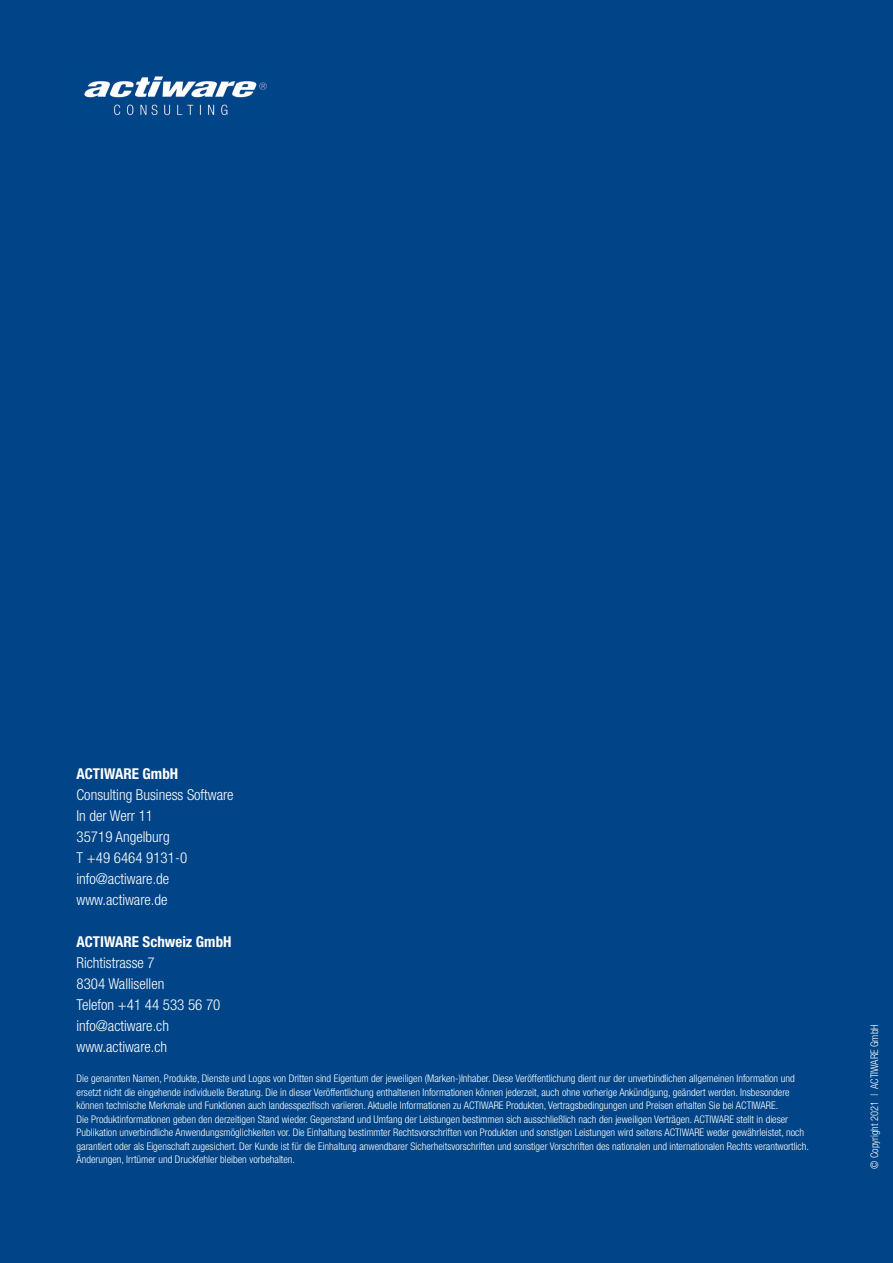
<style>
.page{position:relative;width:893px;height:1263px;background:#014588}
.page>*{position:absolute;margin:0;border:0;box-sizing:border-box;transform-origin:0 0}
.t1{font:300 condensed 15px/21px "Helvetica Neue LT Std";color:#fff}
.t2{font:700 condensed 15px "Helvetica Neue LT Std";color:#fff}
.t3{font:300 condensed 10.5px/13.5px "Helvetica Neue LT Std";color:#fff}
</style>
<div class="page">
<img style="left:84px;top:76px;width:183px;height:40px">
<h1 class="t2" style="left:77px;top:765px;width:103px">ACTIWARE GmbH</h1>
<h1 class="t1" style="left:77px;top:784px;width:159px">Consulting Business Software<br>In der Werr 11<br>35719 Angelburg<br>T +49 6464 9131-0 info@actiware.de www.actiware.de</h1>
<h1 class="t2" style="left:77px;top:933px;width:156px">ACTIWARE Schweiz GmbH</h1>
<h1 class="t1" style="left:77px;top:952px;width:145px">Richtistrasse 7<br>8304 Wallisellen<br>Telefon +41 44 533 56 70 info@actiware.ch www.actiware.ch</h1>
<p class="t3" style="left:77px;top:1072px;width:734px">Die genannten Namen, Produkte, Dienste und Logos von Dritten sind Eigentum der jeweiligen (Marken-)Inhaber. Diese Veröffentlichung dient nur der unverbindlichen allgemeinen Information und ersetzt nicht die eingehende individuelle Beratung. Die in dieser Veröffentlichung enthaltenen Informationen können jederzeit, auch ohne vorherige Ankündigung, geändert werden. Insbesondere können technische Merkmale und Funktionen auch landesspezifisch variieren. Aktuelle Informationen zu ACTIWARE Produkten, Vertragsbedingungen und Preisen erhalten Sie bei ACTIWARE.<br>Die Produktinformationen geben den derzeitigen Stand wieder. Gegenstand und Umfang der Leistungen bestimmen sich ausschließlich nach den jeweiligen Verträgen. ACTIWARE stellt in dieser Publikation unverbindliche Anwendungsmöglichkeiten vor. Die Einhaltung bestimmter Rechtsvorschriften von Produkten und sonstigen Leistungen wird seitens ACTIWARE weder gewährleistet, noch garantiert oder als Eigenschaft zugesichert. Der Kunde ist für die Einhaltung anwendbarer Sicherheitsvorschriften und sonstiger Vorschriften des nationalen und internationalen Rechts verantwortlich.<br>Änderungen, Irrtümer und Druckfehler bleiben vorbehalten.</p>
<p class="t3" style="left:868px;top:1169px;width:146px;rotate:-90deg">© Copyright 2021 | ACTIWARE GmbH</p>
</div>
